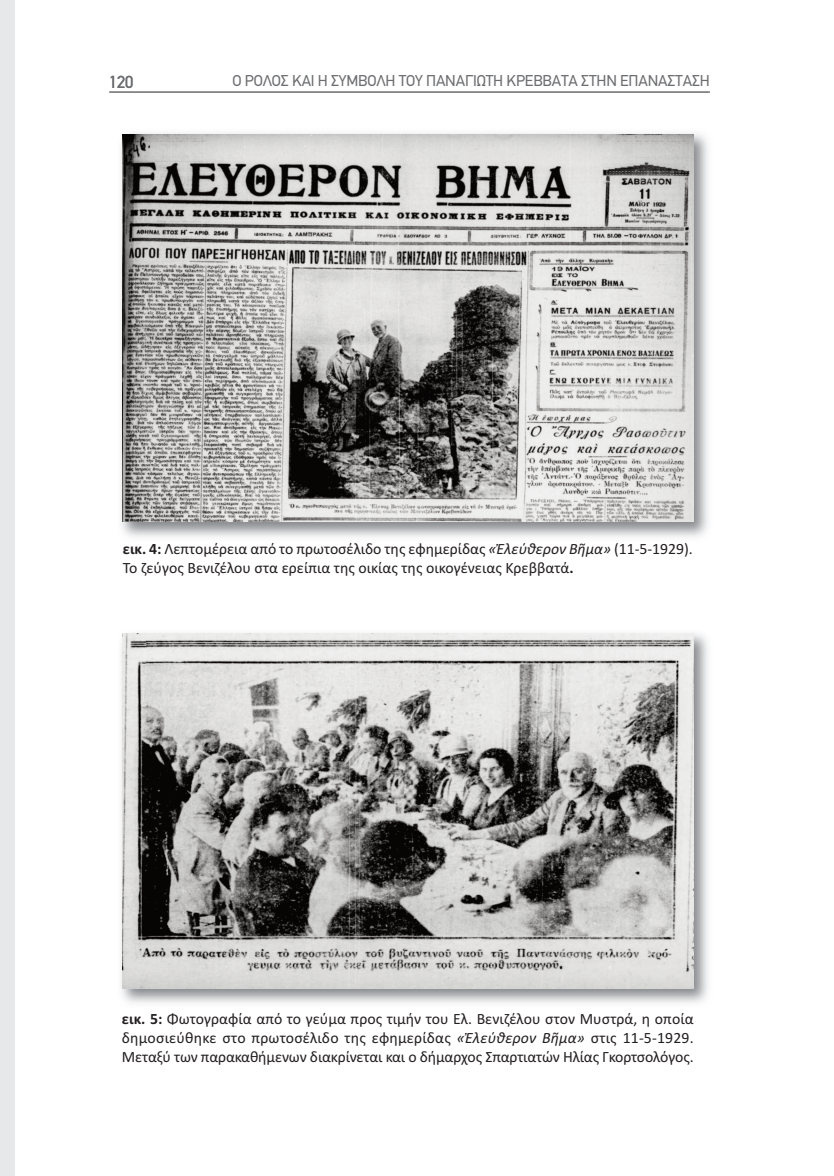
<style>
.page{position:relative;width:834px;height:1176px;background:#fff}
.page>*{position:absolute;margin:0;border:0;box-sizing:border-box;transform-origin:0 0}
.t1{font:17.5px "PF Din Text";color:#6c6d70}
.t2{font:15.75px/18.9px "Calibri";letter-spacing:-.005em;color:#231f20;text-align:justify}
.t3{font:15.75px "PF Din Text";letter-spacing:-.01em;color:#6c6d70}
.s1{font-weight:700}
.s2{font-style:italic}
</style>
<div class="page">
<hr style="left:109px;top:92px;width:600px;height:1px;background:#231f20">
<img style="left:121px;top:633px;width:587px;height:370px">
<img style="left:122px;top:634px;width:571px;height:354px">
<img style="left:121px;top:133px;width:587px;height:404px">
<img style="left:122px;top:135px;width:571px;height:387px">
<div style="left:0;top:0;width:15px;height:1176px;background:#e7e8e9"></div>
<p class="t1" style="left:109px;top:71px;width:26px">120</p>
<p class="t3" style="left:232px;top:72px;width:479px">Ο ΡΟΛΟΣ ΚΑΙ Η ΣΥΜΒΟΛΗ ΤΟΥ ΠΑΝΑΓΙΩΤΗ ΚΡΕΒΒΑΤΑ ΣΤΗΝ ΕΠΑΝΑΣΤΑΣΗ</p>
<p class="t2" style="left:123px;top:539px;width:571px"><span class="s1">εικ. 4:</span> Λεπτομέρεια από το πρωτοσέλιδο της εφημερίδας <span class="s2">«Ἐλεύθερον Βῆμα»</span> (11-5-1929).<br>Το ζεύγος Βενιζέλου στα ερείπια της οικίας της οικογένειας Κρεββατά<span class="s1">.</span></p>
<p class="t2" style="left:122px;top:1009px;width:573px"><span class="s1">εικ. 5:</span> Φωτογραφία από το γεύμα προς τιμήν του Ελ. Βενιζέλου στον Μυστρά, η οποία δημοσιεύθηκε στο πρωτοσέλιδο της εφημερίδας <span class="s2">«Ἐλεύθερον Βῆμα»</span> στις 11-5-1929.<br>Μεταξύ των παρακαθήμενων διακρίνεται και ο δήμαρχος Σπαρτιατών Ηλίας Γκορτσολόγος.</p>
</div>
